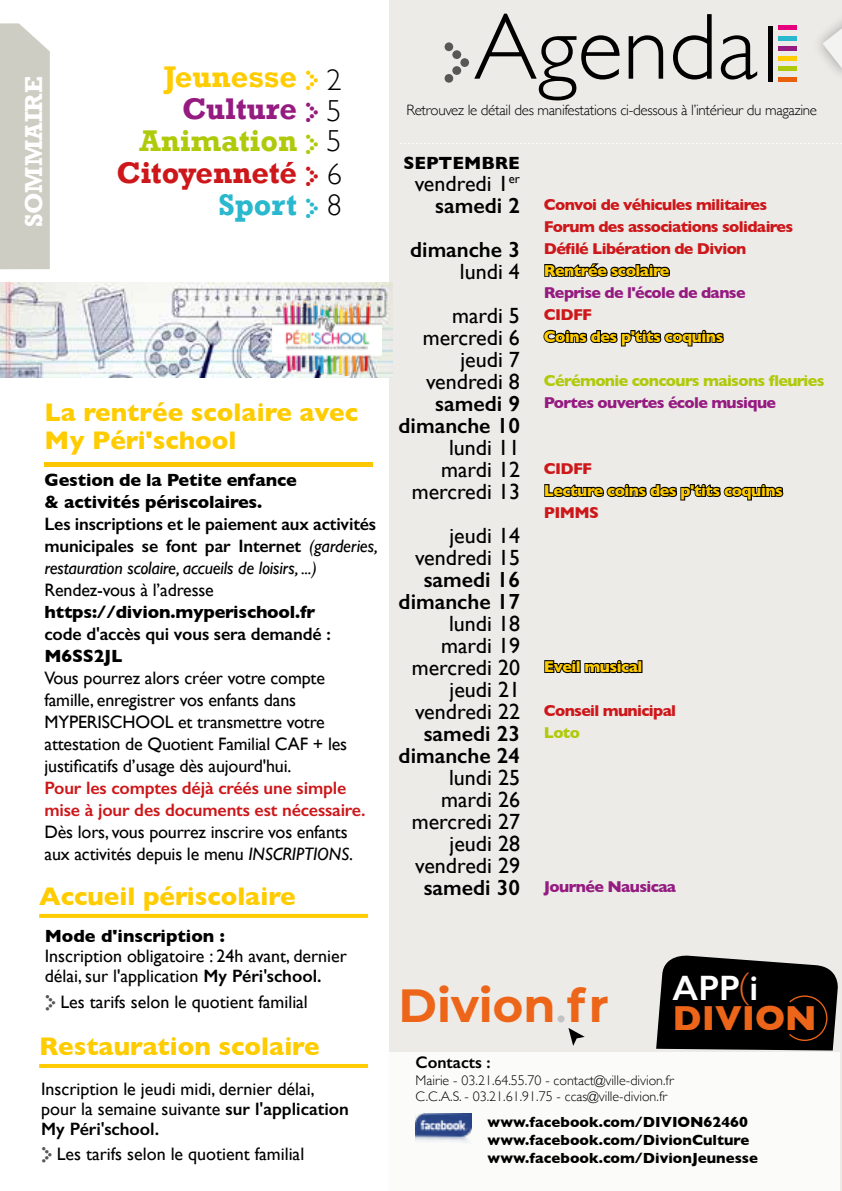
<style>
.page{position:relative;width:842px;height:1191px;background:#fff}
.page>*{position:absolute;margin:0;border:0;box-sizing:border-box;transform-origin:0 0}
.t1{font:300 94.6px "Gill Sans";color:#000}
.t2{font:700 46.6px "Montserrat";color:#ec6519}
.t3{font:700 35.4px/31px "Gill Sans";color:#ec6519}
.t4{font:700 30.6px "Rockwell";color:#cd171a}
.t5{font:700 30.6px "Rockwell";color:#afca0b}
.t6{font:700 30.6px "Rockwell";color:#fc0}
.t7{font:700 30.6px "Rockwell";color:#951b81}
.t8{font:700 30.6px "Rockwell";color:#29b8ce}
.t9{font:300 30.4px "Gill Sans";color:#000}
.t10{font:700 26px/28px "Gill Sans";color:#fc0}
.t11{font:700 25.2px "Rockwell";color:#fff}
.t12{font:22px/22px "Gill Sans";color:#000;text-align:right}
.t13{font:600 22px/22px "Gill Sans";color:#000;text-align:right}
.t14{font:18px/22px "Gill Sans";letter-spacing:-.01em;color:#000}
.t15{font:600 18px/22px "Gill Sans";letter-spacing:-.01em;color:#000;text-align:justify}
.t16{font:700 18px/22px "Gill Sans";letter-spacing:-.01em;color:#000}
.t17{font:600 18px/22px "Gill Sans";letter-spacing:-.01em;color:#cd171a}
.t18{font:600 17px "Gill Sans";color:#000}
.t19{font:700 16px/22px "Gill Sans";letter-spacing:-.04em;color:#cd171a}
.t20{font:700 16px "Gill Sans";letter-spacing:-.03em;color:#fc0}
.t21{font:700 16px "Gill Sans";letter-spacing:-.04em;color:#951b81}
.t22{font:700 16px "Gill Sans";letter-spacing:-.04em;color:#afca0b}
.t23{font:700 15px/18px "Gill Sans";color:#000}
.t24{font:300 15px "Gill Sans";letter-spacing:-.02em;color:#000}
.t25{font:300 14px/16.8px "Gill Sans";color:#000}
.s1{font-family:"Simple Direction Arrows";font-weight:400;font-size:32.8px}
.s2{font-family:"Gill Sans";font-weight:300;font-size:30.4px;color:#000}
.s3{font-weight:400;font-style:italic}
.s4{font-style:italic}
.s5{font-weight:600}
.s6{font-family:"Simple Direction Arrows";font-size:26px;color:#575756}
.s7{font-family:"Gill Sans";font-weight:600;color:#c2c2c2}
.s8{font-weight:600;color:#fff}
.s9{font-weight:300}
</style>
<div class="page">
<div style="left:0;top:23px;width:50px;height:246px;background:#cecdc4"></div>
<div style="left:389px;top:0;width:453px;height:1191px;background:#ecebe7"></div>
<div style="left:389px;top:1052px;width:451px;height:139px;background:#fff"></div>
<img style="left:415px;top:1113px;width:57px;height:30px">
<svg style="left:543px;top:329px;width:181px;height:18px"></svg>
<svg style="left:544px;top:483px;width:240px;height:18px"></svg>
<svg style="left:544px;top:660px;width:94px;height:14px"></svg>
<div style="left:638px;top:660px;width:4px;height:13px;border:2px solid #000"></div>
<svg style="left:568px;top:1028px;width:17px;height:17px"></svg>
<svg style="left:656px;top:955px;width:182px;height:95px;background:#191817"></svg>
<svg style="left:400px;top:20px;width:442px;height:257px"></svg>
<hr style="left:44px;top:462px;width:329px;height:4px;background:#fcc700">
<hr style="left:39px;top:1064px;width:329px;height:4px;background:#fc0">
<svg style="left:39px;top:914px;width:329px;height:4px"></svg>
<img style="left:0;top:283px;width:393px;height:95px">
<img style="left:272px;top:299px;width:110px;height:77px">
<h3 class="t11" style="left:19px;top:227px;width:152px;rotate:-90deg">SOMMAIRE</h3>
<h3 class="t6" style="left:164px;top:58px;width:159px">Jeunesse <span class="s1">y</span></h3>
<h3 class="t9" style="left:327px;top:56px;width:17px">2</h3>
<h3 class="t7" style="left:182px;top:90px;width:161px">Culture <span class="s1">y</span> <span class="s2">5</span></h3>
<h3 class="t5" style="left:139px;top:122px;width:204px">Animation <span class="s1">y</span> <span class="s2">5</span></h3>
<h3 class="t4" style="left:116px;top:154px;width:227px">Citoyenneté <span class="s1">y</span> <span class="s2">6</span></h3>
<h3 class="t8" style="left:218px;top:186px;width:125px">Sport <span class="s1">y</span> <span class="s2">8</span></h3>
<h3 class="t10" style="left:44px;top:397px;width:315px">La rentrée scolaire avec<br>My Péri'school</h3>
<p class="t16" style="left:44px;top:468px;width:254px">Gestion de la Petite enfance &amp; activités périscolaires.</p>
<p class="t15" style="left:44px;top:512px;width:335px">Les inscriptions et le paiement aux activités municipales se font par Internet <span class="s3">(garderies, restauration scolaire, accueils de loisirs, ...)</span></p>
<p class="t14" style="left:44px;top:578px;width:171px">Rendez-vous à l’adresse</p>
<p class="t16" style="left:44px;top:600px;width:272px">https://divion.myperischool.fr</p>
<p class="t15" style="left:44px;top:622px;width:288px">code d'accès qui vous sera demandé :</p>
<p class="t16" style="left:44px;top:644px;width:80px">M6SS2JL</p>
<p class="t14" style="left:44px;top:666px;width:304px">Vous pourrez alors créer votre compte famille, enregistrer vos enfants dans MYPERISCHOOL et transmettre votre attestation de Quotient Familial CAF + les justificatifs d’usage dès aujourd'hui.</p>
<p class="t17" style="left:44px;top:776px;width:322px">Pour les comptes déjà créés une simple mise à jour des documents est nécessaire.</p>
<p class="t14" style="left:44px;top:820px;width:310px">Dès lors, vous pourrez inscrire vos enfants aux activités depuis le menu <span class="s4">INSCRIPTIONS</span>.</p>
<h3 class="t10" style="left:39px;top:881px;width:258px">Accueil périscolaire</h3>
<p class="t16" style="left:45px;top:924px;width:182px">Mode d'inscription :</p>
<p class="t14" style="left:45px;top:945px;width:304px;line-height:20px">Inscription obligatoire : 24h avant, dernier délai, sur l'application <span class="s5">My Péri'school.</span></p>
<p class="t14" style="left:45px;top:990px;width:265px"><span class="s6">y</span> Les tarifs selon le quotient familial</p>
<h3 class="t10" style="left:39px;top:1031px;width:282px">Restauration scolaire</h3>
<p class="t14" style="left:41px;top:1078px;width:309px;line-height:20px">Inscription le jeudi midi, dernier délai, pour la semaine suivante <span class="s5">sur l'application<br>My Péri'school.</span></p>
<p class="t14" style="left:41px;top:1143px;width:265px"><span class="s6">y</span> Les tarifs selon le quotient familial</p>
<h1 class="t1" style="left:442px;top:-27px;width:318px"><sub>y</sub>Agenda</h1>
<p class="t24" style="left:406px;top:98px;width:412px">Retrouvez le détail des manifestations ci-dessous à l’intérieur du magazine</p>
<p class="t16" style="left:403px;top:151px;width:118px">SEPTEMBRE</p>
<p class="t12" style="left:415px;top:172px;width:107px">vendredi 1<sup>er </sup><span class="s5">samedi 2</span></p>
<p class="t13" style="left:410px;top:238px;width:111px">dimanche 3</p>
<p class="t12" style="left:452px;top:249px;width:69px;line-height:44px;text-align:center">lundi 4 mardi 5</p>
<p class="t12" style="left:423px;top:326px;width:99px">mercredi 6 jeudi 7 vendredi 8</p>
<p class="t13" style="left:399px;top:392px;width:123px">samedi 9 dimanche 10</p>
<p class="t12" style="left:412px;top:436px;width:110px">lundi 11 mardi 12 mercredi 13</p>
<p class="t12" style="left:415px;top:524px;width:106px">jeudi 14 vendredi 15</p>
<p class="t13" style="left:399px;top:568px;width:123px">samedi 16 dimanche 17</p>
<p class="t12" style="left:412px;top:612px;width:110px">lundi 18 mardi 19 mercredi 20 jeudi 21 vendredi 22</p>
<p class="t13" style="left:399px;top:722px;width:123px">samedi 23 dimanche 24</p>
<p class="t12" style="left:412px;top:766px;width:110px">lundi 25 mardi 26 mercredi 27 jeudi 28 vendredi 29</p>
<p class="t13" style="left:424px;top:876px;width:98px">samedi 30</p>
<p class="t19" style="left:544px;top:193px;width:251px">Convoi de véhicules militaires<br>Forum des associations solidaires<br>Défilé Libération de Divion</p>
<p class="t20" style="left:544px;top:258px;width:127px">Rentrée scolaire</p>
<p class="t21" style="left:544px;top:280px;width:203px">Reprise de l'école de danse</p>
<p class="t19" style="left:544px;top:303px;width:50px">CIDFF</p>
<p class="t20" style="left:544px;top:324px;width:181px">Coins des p'tits coquins</p>
<p class="t22" style="left:544px;top:368px;width:282px">Cérémonie concours maisons fleuries</p>
<p class="t21" style="left:544px;top:390px;width:234px">Portes ouvertes école musique</p>
<p class="t19" style="left:544px;top:457px;width:50px">CIDFF</p>
<p class="t20" style="left:544px;top:478px;width:240px">Lecture coins des p'tits coquins</p>
<p class="t19" style="left:544px;top:501px;width:57px">PIMMS</p>
<p class="t20" style="left:544px;top:654px;width:100px">Eveil musical</p>
<p class="t19" style="left:544px;top:699px;width:134px">Conseil municipal</p>
<p class="t22" style="left:544px;top:720px;width:38px">Loto</p>
<p class="t21" style="left:544px;top:874px;width:134px">Journée Nausicaa</p>
<h2 class="t2" style="left:399px;top:972px;width:212px">Divion<span class="s7">.</span>fr</h2>
<h3 class="t3" style="left:673px;top:971px;width:146px"><span class="s8">APP</span><span class="s9">(</span><span class="s8">i<br></span>DIVION</h3>
<p class="t18" style="left:415px;top:1051px;width:77px">Contacts :</p>
<p class="t25" style="left:415px;top:1071px;width:260px">Mairie - 03.21.64.55.70 - contact@ville-divion.fr<br>C.C.A.S. - 03.21.61.91.75 - ccas@ville-divion.fr</p>
<p class="t23" style="left:488px;top:1112px;width:272px">www.facebook.com/DIVION62460 www.facebook.com/DivionCulture www.facebook.com/DivionJeunesse</p>
</div>
